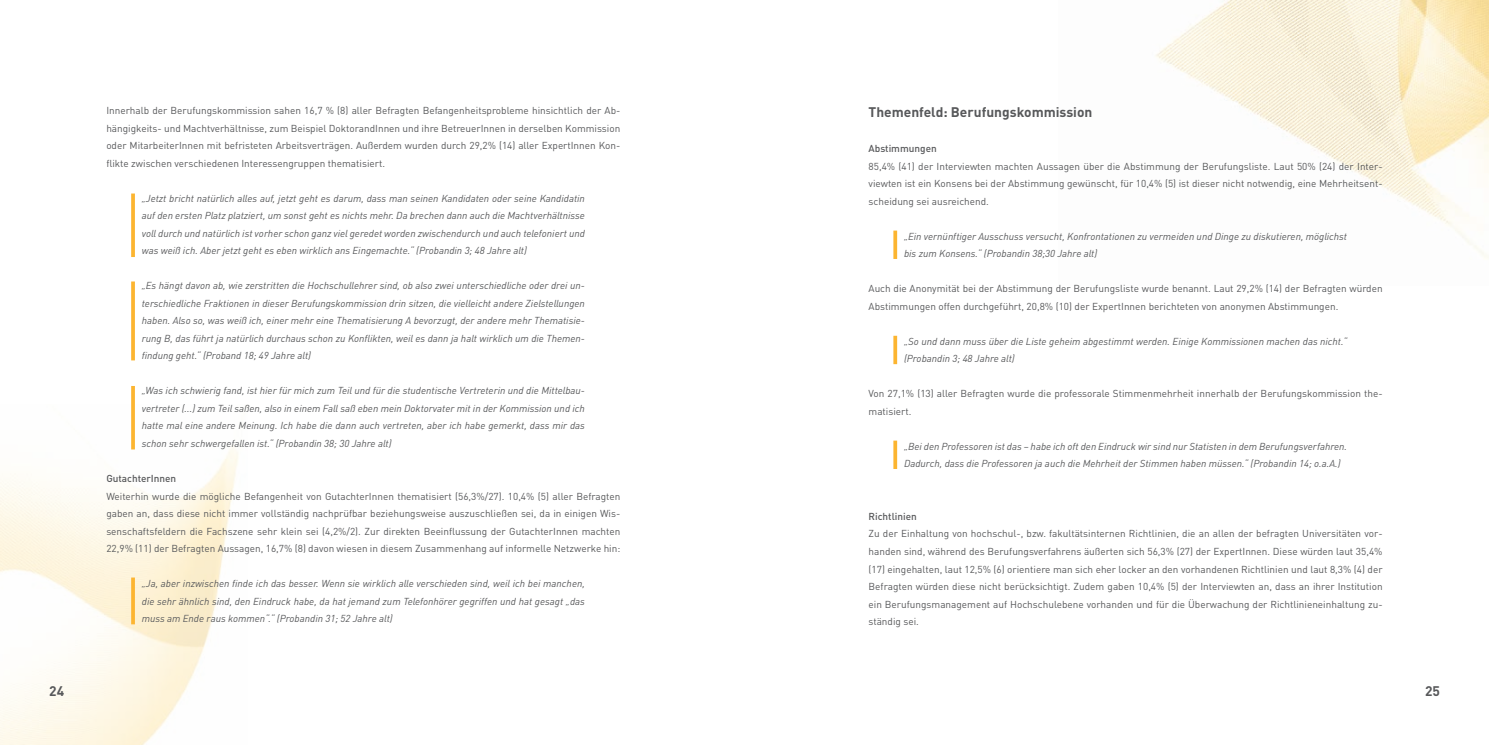
<style>
.page{position:relative;width:1489px;height:745px;background:#fff}
.page>*{position:absolute;margin:0;border:0;box-sizing:border-box;transform-origin:0 0}
.t1{font:700 13.75px "DIN Pro";color:#57585a}
.t2{font:10px/17.5px "DIN Pro";color:#57585a;text-align:justify}
.t3{font:italic 10px/17.5px "DINOT";color:#57585a;text-align:justify}
.t4{font:500 10px "DIN Pro";color:#57585a}
</style>
<div class="page">
<img style="left:0;top:445px;width:238px;height:299px">
<img style="left:1156px;top:0;width:332px;height:258px">
<svg style="left:131px;top:193px;width:4px;height:64px"></svg>
<svg style="left:131px;top:281px;width:4px;height:79px"></svg>
<svg style="left:131px;top:386px;width:4px;height:63px"></svg>
<svg style="left:131px;top:577px;width:4px;height:47px"></svg>
<svg style="left:893px;top:230px;width:4px;height:29px"></svg>
<svg style="left:893px;top:335px;width:4px;height:29px"></svg>
<svg style="left:893px;top:440px;width:4px;height:28px"></svg>
<p class="t2" style="left:106px;top:101px;width:515px">Innerhalb der Berufungskommission sahen 16,7 % (8) aller Befragten Befangenheitsprobleme hinsichtlich der Ab&shy;hängigkeits- und Machtverhältnisse, zum Beispiel DoktorandInnen und ihre BetreuerInnen in derselben Kommission oder MitarbeiterInnen mit befristeten Arbeitsverträgen. Außerdem wurden durch 29,2% (14) aller ExpertInnen Kon&shy;flikte zwischen verschiedenen Interessengruppen thematisiert.</p>
<p class="t3" style="left:142px;top:189px;width:444px">„Jetzt bricht natürlich alles auf, jetzt geht es darum, dass man seinen Kandidaten oder seine Kandidatin auf den ersten Platz platziert, um sonst geht es nichts mehr. Da brechen dann auch die Machtverhältnisse voll durch und natürlich ist vorher schon ganz viel geredet worden zwischendurch und auch telefoniert und was weiß ich. Aber jetzt geht es eben wirklich ans Eingemachte.“ (Probandin 3; 48 Jahre alt)</p>
<p class="t3" style="left:142px;top:276px;width:444px">„Es hängt davon ab, wie zerstritten die Hochschullehrer sind, ob also zwei unterschiedliche oder drei un&shy;terschiedliche Fraktionen in dieser Berufungskommission drin sitzen, die vielleicht andere Zielstellungen haben. Also so, was weiß ich, einer mehr eine Thematisierung A bevorzugt, der andere mehr Thematisie&shy;rung B, das führt ja natürlich durchaus schon zu Konflikten, weil es dann ja halt wirklich um die Themen&shy;findung geht.“ (Proband 18; 49 Jahre alt)</p>
<p class="t3" style="left:142px;top:381px;width:444px">„Was ich schwierig fand, ist hier für mich zum Teil und für die studentische Vertreterin und die Mittelbau&shy;vertreter (...) zum Teil saßen, also in einem Fall saß eben mein Doktorvater mit in der Kommission und ich hatte mal eine andere Meinung. Ich habe die dann auch vertreten, aber ich habe gemerkt, dass mir das schon sehr schwergefallen ist.“ (Probandin 38; 30 Jahre alt)</p>
<p class="t4" style="left:106px;top:471px;width:71px">GutachterInnen</p>
<p class="t2" style="left:106px;top:486px;width:515px">Weiterhin wurde die mögliche Befangenheit von GutachterInnen thematisiert (56,3%/27). 10,4% (5) aller Befragten gaben an, dass diese nicht immer vollständig nachprüfbar beziehungsweise auszuschließen sei, da in einigen Wis&shy;senschaftsfeldern die Fachszene sehr klein sei (4,2%/2). Zur direkten Beeinflussung der GutachterInnen machten 22,9% (11) der Befragten Aussagen, 16,7% (8) davon wiesen in diesem Zusammenhang auf informelle Netzwerke hin:</p>
<p class="t3" style="left:142px;top:574px;width:444px">„Ja, aber inzwischen finde ich das besser. Wenn sie wirklich alle verschieden sind, weil ich bei manchen, die sehr ähnlich sind, den Eindruck habe, da hat jemand zum Telefonhörer gegriffen und hat gesagt „das muss am Ende raus kommen“.“ (Probandin 31; 52 Jahre alt)</p>
<h1 class="t1" style="left:868px;top:102px;width:225px">Themenfeld: Berufungskommission</h1>
<p class="t4" style="left:868px;top:141px;width:70px">Abstimmungen</p>
<p class="t2" style="left:868px;top:157px;width:515px">85,4% (41) der Interviewten machten Aussagen über die Abstimmung der Berufungsliste. Laut 50% (24) der Inter&shy;viewten ist ein Konsens bei der Abstimmung gewünscht, für 10,4% (5) ist dieser nicht notwendig, eine Mehrheitsent&shy;scheidung sei ausreichend.</p>
<p class="t3" style="left:904px;top:227px;width:444px">„Ein vernünftiger Ausschuss versucht, Konfrontationen zu vermeiden und Dinge zu diskutieren, möglichst bis zum Konsens.“ (Probandin 38;30 Jahre alt)</p>
<p class="t2" style="left:868px;top:279px;width:515px">Auch die Anonymität bei der Abstimmung der Berufungsliste wurde benannt. Laut 29,2% (14) der Befragten würden<br>Abstimmungen offen durchgeführt, 20,8% (10) der ExpertInnen berichteten von anonymen Abstimmungen.</p>
<p class="t3" style="left:904px;top:332px;width:444px">„So und dann muss über die Liste geheim abgestimmt werden. Einige Kommissionen machen das nicht.“ (Probandin 3; 48 Jahre alt)</p>
<p class="t2" style="left:868px;top:384px;width:515px">Von 27,1% (13) aller Befragten wurde die professorale Stimmenmehrheit innerhalb der Berufungskommission the&shy;matisiert.</p>
<p class="t3" style="left:904px;top:437px;width:444px">„Bei den Professoren ist das – habe ich oft den Eindruck wir sind nur Statisten in dem Berufungsverfahren.<br>Dadurch, dass die Professoren ja auch die Mehrheit der Stimmen haben müssen.“ (Probandin 14; o.a.A.)</p>
<p class="t4" style="left:868px;top:509px;width:50px">Richtlinien</p>
<p class="t2" style="left:868px;top:524px;width:515px">Zu der Einhaltung von hochschul-, bzw. fakultätsinternen Richtlinien, die an allen der befragten Universitäten vor&shy;handen sind, während des Berufungsverfahrens äußerten sich 56,3% (27) der ExpertInnen. Diese würden laut 35,4% (17) eingehalten, laut 12,5% (6) orientiere man sich eher locker an den vorhandenen Richtlinien und laut 8,3% (4) der Befragten würden diese nicht berücksichtigt. Zudem gaben 10,4% (5) der Interviewten an, dass an ihrer Institution ein Berufungsmanagement auf Hochschulebene vorhanden und für die Überwachung der Richtlinieneinhaltung zu&shy;ständig sei.</p>
<h1 class="t1" style="left:49px;top:681px;width:16px">24</h1>
<h1 class="t1" style="left:1424px;top:681px;width:16px">25</h1>
</div>
